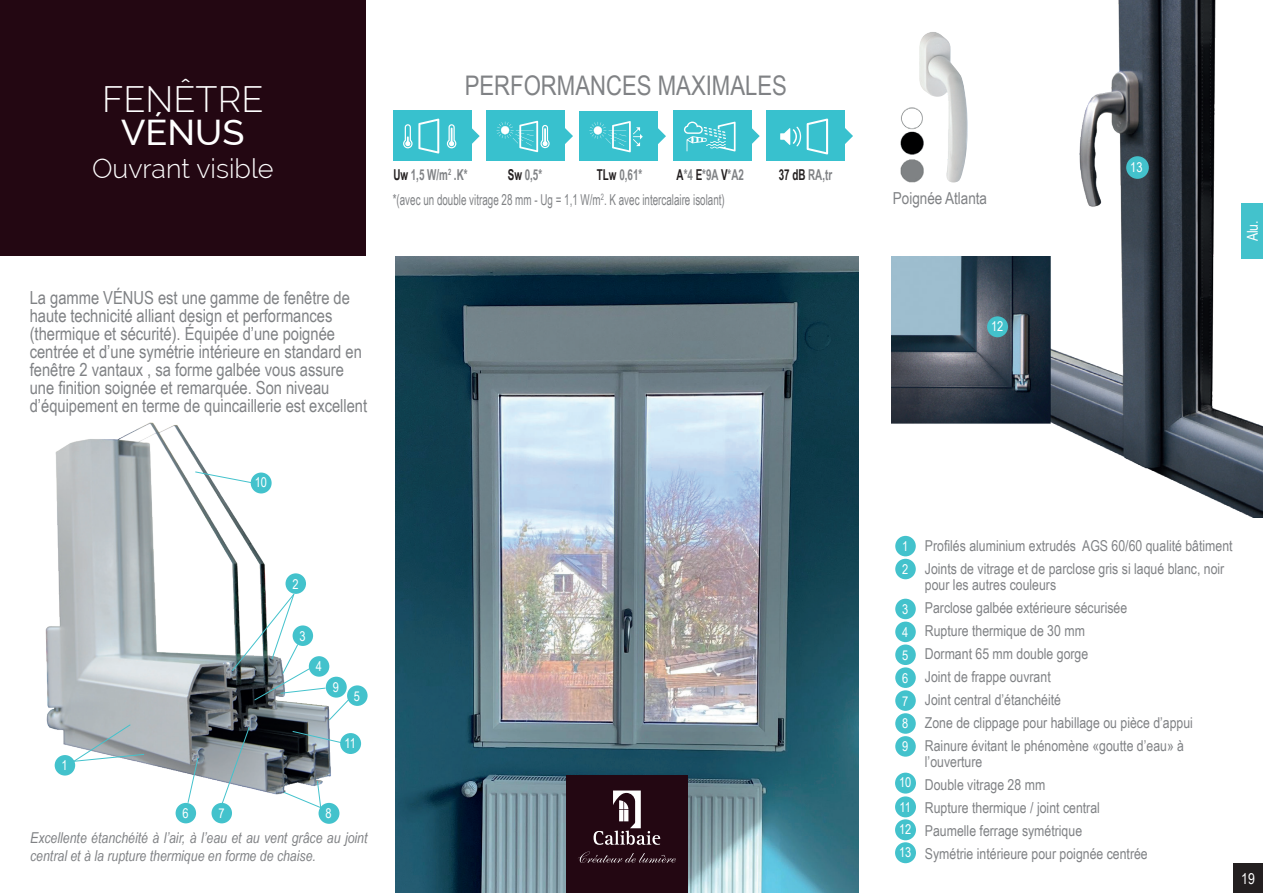
<style>
.page{position:relative;width:1263px;height:893px;background:#fff}
.page>*{position:absolute;margin:0;border:0;box-sizing:border-box;transform-origin:0 0}
.t1{font:300 36px "Raleway";color:#fff}
.t2{font:500 36px "Raleway";color:#fff}
.t3{font:27px "Arial Narrow";color:#808285}
.t4{font:300 27px "Raleway";color:#fff}
.t5{font:18px/18px "Arial Narrow";color:#808285}
.t6{font:16.5px "Arial Narrow";color:#808285}
.t7{font:15px/22.8px "Arial Narrow";color:#808285}
.t8{font:italic 15px/18px "Arial Narrow";color:#808285}
.t9{font:15px "Arial Narrow";color:#808285;scale:.8 1}
.t10{font:700 15px "Arial Narrow";color:#808285;scale:.8 1}
.t11{font:15px "Arial Narrow";color:#fff}
.t12{font:13.5px/23px "Arial Narrow";color:#fff}
.s1{color:#231f20}
</style>
<div class="page">
<div style="left:1233px;top:863px;width:30px;height:30px;background:#231f20"></div>
<div style="left:0;top:0;width:366px;height:256px;background:#230712"></div>
<img style="left:45px;top:422px;width:295px;height:402px">
<div style="left:55px;top:755px;width:20px;height:21px;background:#43c2cc;border-radius:50%"></div>
<div style="left:347px;top:685px;width:21px;height:21px;background:#43c2cc;border-radius:50%"></div>
<svg style="left:194px;top:471px;width:58px;height:12px"></svg>
<div style="left:251px;top:473px;width:21px;height:20px;background:#43c2cc;border-radius:50%"></div>
<div style="left:285px;top:573px;width:21px;height:21px;background:#43c2cc;border-radius:50%"></div>
<div style="left:340px;top:733px;width:21px;height:21px;background:#43c2cc;border-radius:50%"></div>
<div style="left:318px;top:803px;width:21px;height:21px;background:#43c2cc;border-radius:50%"></div>
<svg style="left:187px;top:757px;width:12px;height:47px"></svg>
<svg style="left:73px;top:724px;width:72px;height:38px;background:#aeb9bd"></svg>
<svg style="left:221px;top:593px;width:130px;height:216px"></svg>
<div style="left:176px;top:803px;width:20px;height:20px;background:#43c2cc;border-radius:50%"></div>
<div style="left:211px;top:803px;width:21px;height:20px;background:#43c2cc;border-radius:50%"></div>
<img style="left:1055px;top:0;width:208px;height:518px">
<img style="left:891px;top:256px;width:164px;height:169px">
<div style="left:987px;top:316px;width:21px;height:21px;background:#43c2cc;border-radius:50%"></div>
<div style="left:1126px;top:156px;width:23px;height:23px;background:#43c2cc;border-radius:50%"></div>
<img style="left:395px;top:256px;width:464px;height:637px">
<div style="left:895px;top:536px;width:21px;height:20px;background:#43c2cc;border-radius:50%"></div>
<div style="left:895px;top:559px;width:21px;height:20px;background:#43c2cc;border-radius:50%"></div>
<div style="left:895px;top:644px;width:21px;height:21px;background:#43c2cc;border-radius:50%"></div>
<div style="left:895px;top:713px;width:21px;height:21px;background:#43c2cc;border-radius:50%"></div>
<div style="left:895px;top:599px;width:21px;height:20px;background:#43c2cc;border-radius:50%"></div>
<div style="left:895px;top:667px;width:21px;height:21px;background:#43c2cc;border-radius:50%"></div>
<div style="left:895px;top:736px;width:21px;height:21px;background:#43c2cc;border-radius:50%"></div>
<div style="left:895px;top:622px;width:21px;height:20px;background:#43c2cc;border-radius:50%"></div>
<div style="left:895px;top:690px;width:21px;height:21px;background:#43c2cc;border-radius:50%"></div>
<div style="left:673px;top:111px;width:78px;height:50px;background:#38c1ce"></div>
<svg style="left:751px;top:127px;width:9px;height:18px"></svg>
<svg style="left:684px;top:122px;width:51px;height:29px"></svg>
<div style="left:486px;top:111px;width:79px;height:50px;background:#38c1ce"></div>
<svg style="left:565px;top:128px;width:8px;height:16px"></svg>
<svg style="left:496px;top:121px;width:54px;height:31px"></svg>
<div style="left:579px;top:111px;width:79px;height:50px;background:#38c1ce"></div>
<svg style="left:589px;top:121px;width:77px;height:31px"></svg>
<div style="left:393px;top:111px;width:78px;height:50px;background:#38c1ce"></div>
<svg style="left:471px;top:127px;width:9px;height:18px"></svg>
<svg style="left:447px;top:124px;width:9px;height:24px"></svg>
<svg style="left:403px;top:119px;width:36px;height:35px"></svg>
<div style="left:766px;top:111px;width:78px;height:50px;background:#38c1ce"></div>
<svg style="left:844px;top:127px;width:9px;height:18px"></svg>
<svg style="left:807px;top:119px;width:21px;height:35px"></svg>
<svg style="left:780px;top:127px;width:21px;height:19px"></svg>
<div style="left:895px;top:773px;width:21px;height:21px;background:#43c2cc;border-radius:50%"></div>
<div style="left:895px;top:796px;width:21px;height:21px;background:#43c2cc;border-radius:50%"></div>
<div style="left:895px;top:842px;width:21px;height:21px;background:#43c2cc;border-radius:50%"></div>
<div style="left:895px;top:819px;width:21px;height:21px;background:#43c2cc;border-radius:50%"></div>
<div style="left:566px;top:775px;width:122px;height:118px;background:#230712"></div>
<svg style="left:593px;top:790px;width:67px;height:55px"></svg>
<svg style="left:578px;top:851px;width:98px;height:12px"></svg>
<div style="left:1242px;top:203px;width:21px;height:55px;background:#43c2cc"></div>
<img style="left:900px;top:107px;width:18px;height:76px">
<img style="left:918px;top:32px;width:50px;height:151px">
<h1 class="t1" style="left:102px;top:78px;width:163px">FENÊTRE</h1>
<h1 class="t2" style="left:121px;top:111px;width:125px">VÉNUS</h1>
<h2 class="t4" style="left:92px;top:153px;width:183px">Ouvrant visible</h2>
<h2 class="t3" style="left:465px;top:65px;width:324px">PERFORMANCES MAXIMALES</h2>
<p class="t10" style="left:393px;top:164px;width:94px"><span class="s1">Uw</span> 1,5 W/m<sup>2</sup> .K*</p>
<p class="t10" style="left:508px;top:164px;width:45px"><span class="s1">Sw</span> 0,5*</p>
<p class="t10" style="left:597px;top:164px;width:58px"><span class="s1">TLw</span> 0,61*</p>
<p class="t10" style="left:676px;top:164px;width:86px"><span class="s1">A</span>*4 <span class="s1">E</span>*9A <span class="s1">V</span>*A2</p>
<p class="t10" style="left:779px;top:164px;width:68px"><span class="s1">37 dB</span> RA,tr</p>
<p class="t9" style="left:393px;top:189px;width:417px">*(avec un double vitrage 28 mm - Ug = 1,1 W/m<sup>2</sup>. K avec intercalaire isolant)</p>
<p class="t5" style="left:30px;top:288px;width:339px">La gamme VÉNUS est une gamme de fenêtre de haute technicité alliant design et performances (thermique et sécurité). Équipée d’une poignée centrée et d’une symétrie intérieure en standard en fenêtre 2 vantaux , sa forme galbée vous assure une finition soignée et remarquée. Son niveau d’équipement en terme de quincaillerie est excellent</p>
<p class="t12" style="left:255px;top:471px;width:14px">10</p>
<p class="t12" style="left:292px;top:572px;width:8px">2</p>
<p class="t12" style="left:62px;top:753px;width:8px">1</p>
<p class="t12" style="left:299px;top:624px;width:8px">3</p>
<p class="t12" style="left:316px;top:655px;width:8px">4</p>
<p class="t12" style="left:333px;top:675px;width:8px">9</p>
<p class="t12" style="left:354px;top:684px;width:8px">5</p>
<p class="t12" style="left:345px;top:732px;width:13px">11</p>
<p class="t12" style="left:182px;top:801px;width:8px">6</p>
<p class="t12" style="left:218px;top:801px;width:8px">7</p>
<p class="t12" style="left:325px;top:801px;width:8px">8</p>
<p class="t8" style="left:30px;top:829px;width:339px">Excellente étanchéité à l’air, à l’eau et au vent grâce au joint central et à la rupture thermique en forme de chaise.</p>
<p class="t6" style="left:893px;top:186px;width:96px">Poignée Atlanta</p>
<p class="t12" style="left:991px;top:314px;width:14px">12</p>
<p class="t12" style="left:1130px;top:156px;width:14px">13</p>
<p class="t11" style="left:1241px;top:241px;width:23px;rotate:-90deg">Alu.</p>
<p class="t12" style="left:902px;top:534px;width:8px">1<br>2</p>
<p class="t12" style="left:902px;top:597px;width:8px">3</p>
<p class="t12" style="left:902px;top:620px;width:8px">4</p>
<p class="t12" style="left:902px;top:643px;width:8px">5</p>
<p class="t12" style="left:902px;top:666px;width:8px">6</p>
<p class="t12" style="left:902px;top:689px;width:8px">7</p>
<p class="t12" style="left:902px;top:712px;width:8px">8</p>
<p class="t12" style="left:902px;top:735px;width:8px">9</p>
<p class="t12" style="left:899px;top:770px;width:14px;line-height:24.5px">10<br>11</p>
<p class="t12" style="left:899px;top:840px;width:14px">13</p>
<p class="t12" style="left:899px;top:817px;width:14px">12</p>
<p class="t7" style="left:925px;top:534px;width:309px">Profilés aluminium extrudés AGS 60/60 qualité bâtiment<br>Joints de vitrage et de parclose gris si laqué blanc, noir</p>
<p class="t7" style="left:925px;top:573px;width:270px">pour les autres couleurs<br>Parclose galbée extérieure sécurisée<br>Rupture thermique de 30 mm<br>Dormant 65 mm double gorge<br>Joint de frappe ouvrant<br>Joint central d’étanchéité<br>Zone de clippage pour habillage ou pièce d’appui<br>Rainure évitant le phénomène «goutte d’eau» à</p>
<p class="t7" style="left:925px;top:750px;width:224px">l’ouverture<br>Double vitrage 28 mm<br>Rupture thermique / joint central<br>Paumelle ferrage symétrique<br>Symétrie intérieure pour poignée centrée</p>
<p class="t11" style="left:1241px;top:867px;width:15px">19</p>
</div>
